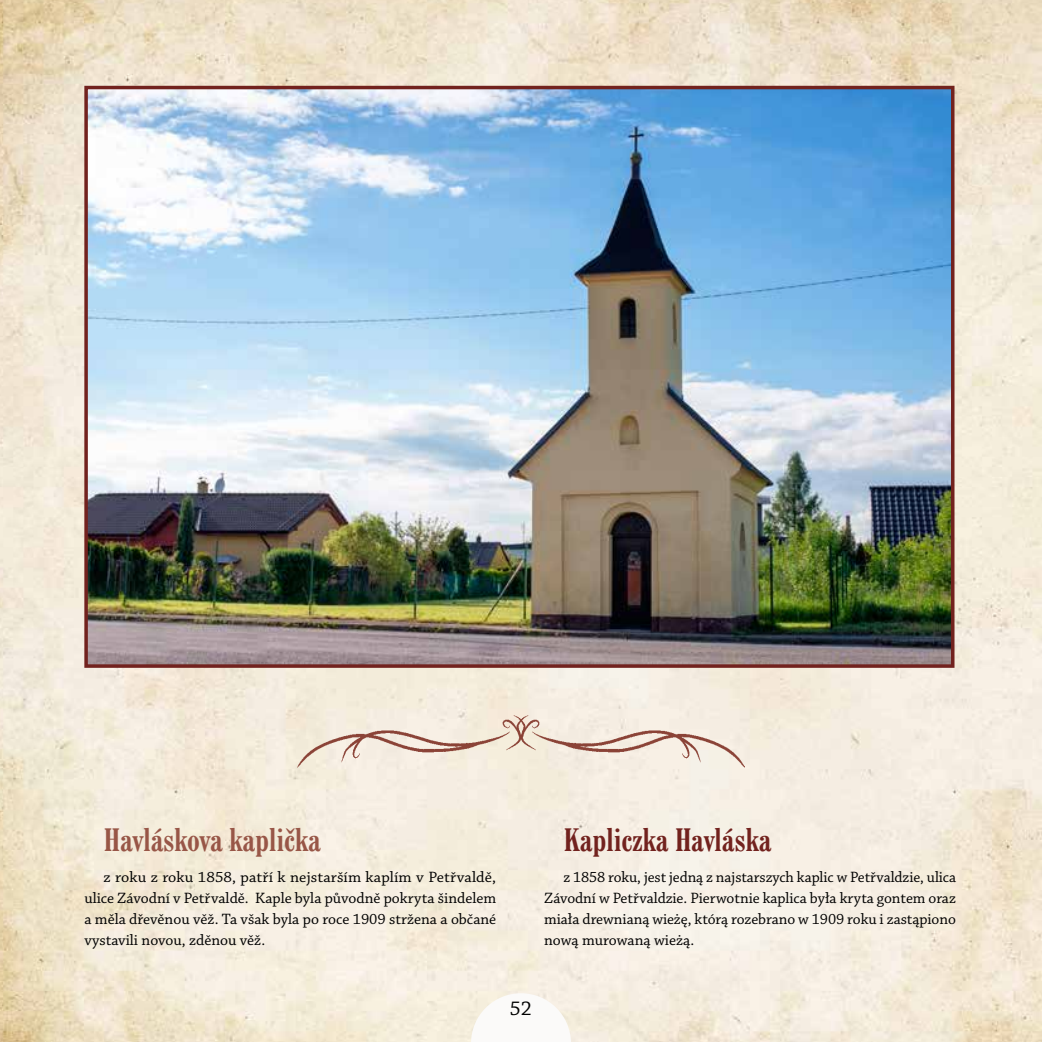
<style>
.page{position:relative;width:1042px;height:1042px;background:#fff}
.page>*{position:absolute;margin:0;border:0;box-sizing:border-box;transform-origin:0 0}
.t1{font:31.5px "Cent Schbook Bd Cn EU";letter-spacing:.01em;color:#985647}
.t2{font:31.5px "Cent Schbook Bd Cn EU";letter-spacing:.01em;color:#72221e}
.t3{font:21px "Chaparral Pro";color:#000}
.t4{font:15.75px/21px "Chaparral Pro";color:#000;text-align:justify}
</style>
<div class="page">
<img style="left:0;top:0;width:1042px;height:1042px">
<svg style="left:471px;top:993px;width:100px;height:49px"></svg>
<img style="left:89px;top:91px;width:860px;height:572px">
<div style="left:84px;top:86px;width:870px;height:582px;border:4px solid #72221e"></div>
<img style="left:298px;top:716px;width:446px;height:57px">
<h1 class="t1" style="left:104px;top:820px;width:218px">Havláskova kaplička</h1>
<p class="t4" style="left:84px;top:867px;width:413px;text-indent:19px">z roku z roku 1858, patří k nejstarším kaplím v Petřvaldě, ulice Závodní v Petřvaldě. Kaple byla původně pokryta šindelem a měla dřevěnou věž. Ta však byla po roce 1909 stržena a občané vystavili novou, zděnou věž.</p>
<h1 class="t2" style="left:564px;top:820px;width:209px">Kapliczka Havláska</h1>
<p class="t4" style="left:544px;top:867px;width:413px;text-indent:19px">z 1858 roku, jest jedną z najstarszych kaplic w Petřvaldzie, ulica Závodní w Petřvaldzie. Pierwotnie kaplica była kryta gontem oraz miała drewnianą wieżę, którą rozebrano w 1909 roku i zastąpiono nową murowaną wieżą.</p>
<h2 class="t3" style="left:510px;top:997px;width:24px">52</h2>
</div>
